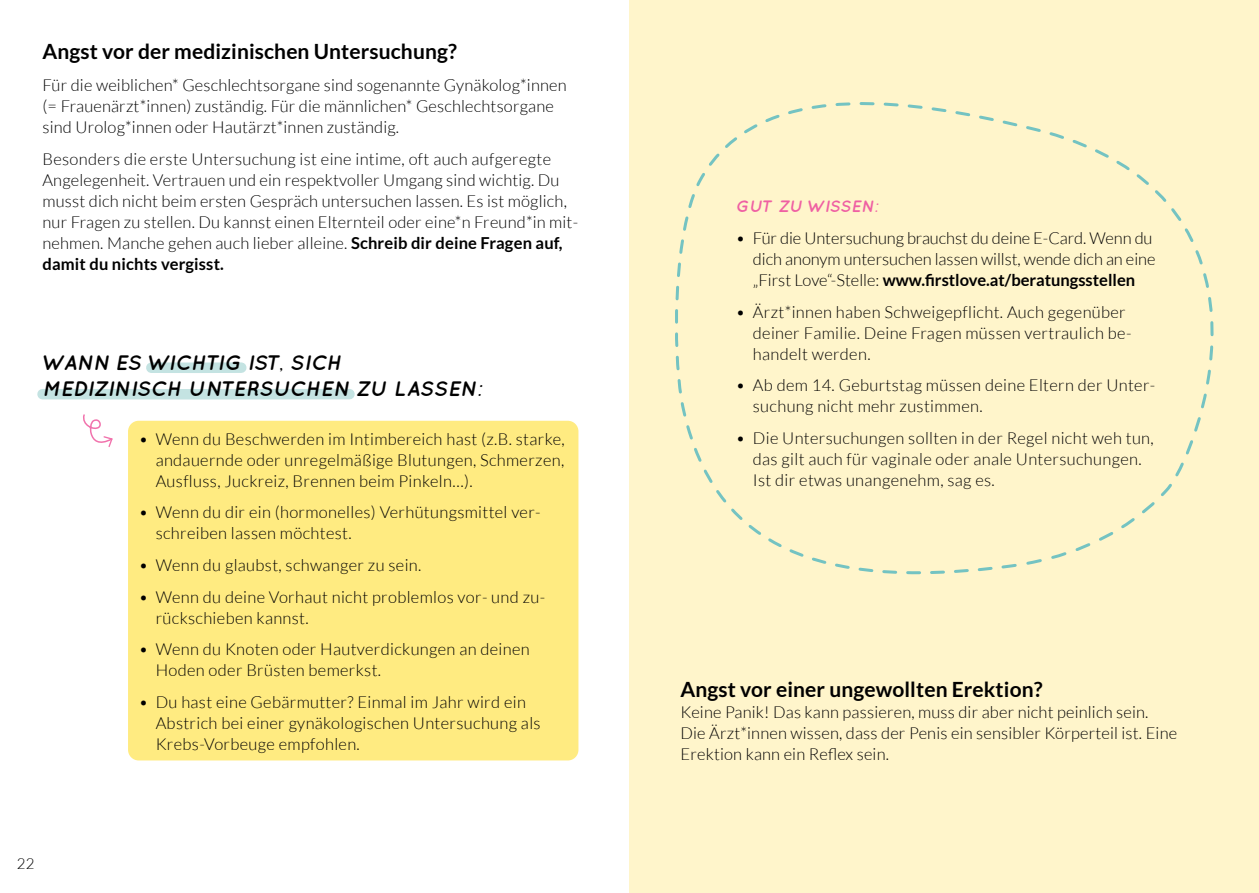
<style>
.page{position:relative;width:1259px;height:893px;background:#fff}
.page>*{position:absolute;margin:0;border:0;box-sizing:border-box;transform-origin:0 0}
.t1{font:700 21px "Lato";letter-spacing:.005em;color:#000}
.t2{font:italic 700 21px/25.5px "Quicksand";color:#000}
.t3{font:300 16.5px/21px "Lato";letter-spacing:.02em;color:#000}
.t4{font:300 16.5px/21px "Lato";letter-spacing:-.005em;color:#000}
.t5{font:italic 700 16.5px "Quicksand";color:#ef60a3}
.t6{font:300 15px "Lato";color:#000}
.s1{font-weight:700}
</style>
<div class="page">
<div style="left:128px;top:421px;width:450px;height:339px;background:#ffeb81;border-radius:11px"></div>
<svg style="left:146px;top:362px;width:101px;height:11px"></svg>
<svg style="left:37px;top:389px;width:318px;height:11px;background:#c7e4e3"></svg>
<svg style="left:83px;top:414px;width:30px;height:33px"></svg>
<div style="left:629px;top:0;width:630px;height:893px;background:#fff5cb"></div>
<svg style="left:859px;top:570px;width:130px;height:5px"></svg>
<svg style="left:1174px;top:209px;width:40px;height:268px"></svg>
<svg style="left:765px;top:102px;width:252px;height:22px"></svg>
<svg style="left:675px;top:262px;width:4px;height:130px"></svg>
<svg style="left:679px;top:124px;width:495px;height:446px"></svg>
<p class="t1" style="left:43px;top:40px;width:416px">Angst vor der medizinischen Untersuchung?</p>
<p class="t3" style="left:43px;top:75px;width:526px">Für die weiblichen* Geschlechtsorgane sind sogenannte Gynäkolog*innen (= Frauenärzt*innen) zuständig. Für die männlichen* Geschlechtsorgane sind Urolog*innen oder Hautärzt*innen zuständig.</p>
<p class="t3" style="left:43px;top:148px;width:537px">Besonders die erste Untersuchung ist eine intime, oft auch aufgeregte Angelegenheit. Vertrauen und ein respektvoller Umgang sind wichtig. Du musst dich nicht beim ersten Gespräch untersuchen lassen. Es ist möglich, nur Fragen zu stellen. Du kannst einen Elternteil oder eine*n Freund*in mit&shy;nehmen. Manche gehen auch lieber alleine. <span class="s1">Schreib dir deine Fragen auf, damit du nichts vergisst.</span></p>
<p class="t2" style="left:43px;top:350px;width:441px">WANN ES WICHTIG IST, SICH<br>MEDIZINISCH UNTERSUCHEN ZU LASSEN:</p>
<p class="t3" style="left:156px;top:428px;width:410px;text-align:justify;text-indent:-17px">• Wenn du Beschwerden im Intimbereich hast (z.B. starke, andauernde oder unregelmäßige Blutungen, Schmerzen, Ausfluss, Juckreiz, Brennen beim Pinkeln…).</p>
<p class="t3" style="left:156px;top:502px;width:386px;text-indent:-17px">• Wenn du dir ein (hormonelles) Verhütungsmittel ver&shy;schreiben lassen möchtest.</p>
<p class="t3" style="left:139px;top:555px;width:284px">• Wenn du glaubst, schwanger zu sein.</p>
<p class="t3" style="left:156px;top:586px;width:391px;text-indent:-17px">• Wenn du deine Vorhaut nicht problemlos vor- und zu&shy;rückschieben kannst.</p>
<p class="t3" style="left:156px;top:639px;width:376px;text-indent:-17px">• Wenn du Knoten oder Hautverdickungen an deinen<br>Hoden oder Brüsten bemerkst.</p>
<p class="t3" style="left:156px;top:691px;width:386px;text-indent:-17px">• Du hast eine Gebärmutter? Einmal im Jahr wird ein<br>Abstrich bei einer gynäkologischen Untersuchung als<br>Krebs-Vorbeuge empfohlen.</p>
<p class="t6" style="left:17px;top:856px;width:19px">22</p>
<p class="t5" style="left:736px;top:197px;width:144px">GUT ZU WISSEN:</p>
<p class="t4" style="left:753px;top:227px;width:404px;text-indent:-17px">• Für die Untersuchung brauchst du deine E-Card. Wenn du dich anonym untersuchen lassen willst, wende dich an eine „First Love“-Stelle: <span class="s1">www.firstlove.at/beratungsstellen</span></p>
<p class="t3" style="left:753px;top:301px;width:380px;text-indent:-17px">• Ärzt*innen haben Schweigepflicht. Auch gegenüber deiner Familie. Deine Fragen müssen vertraulich be&shy;handelt werden.</p>
<p class="t3" style="left:753px;top:375px;width:404px;text-indent:-17px">• Ab dem 14. Geburtstag müssen deine Eltern der Unter&shy;suchung nicht mehr zustimmen.</p>
<p class="t3" style="left:753px;top:427px;width:402px;text-indent:-17px">• Die Untersuchungen sollten in der Regel nicht weh tun, das gilt auch für vaginale oder anale Untersuchungen.<br>Ist dir etwas unangenehm, sag es.</p>
<p class="t1" style="left:680px;top:678px;width:363px">Angst vor einer ungewollten Erektion?</p>
<p class="t3" style="left:680px;top:702px;width:498px">Keine Panik! Das kann passieren, muss dir aber nicht peinlich sein.<br>Die Ärzt*innen wissen, dass der Penis ein sensibler Körperteil ist. Eine<br>Erektion kann ein Reflex sein.</p>
</div>
